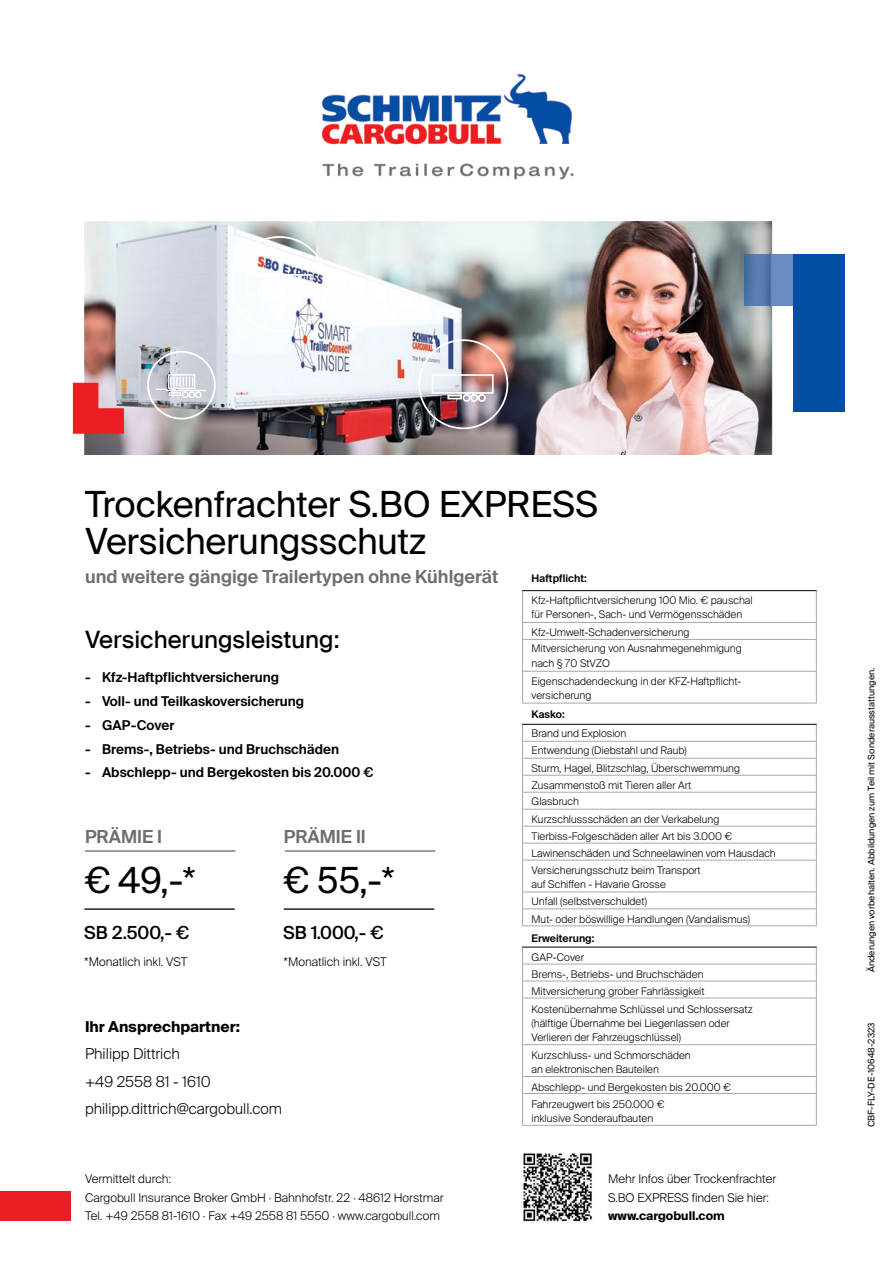
<style>
.page{position:relative;width:893px;height:1263px;background:#fff}
.page>*{position:absolute;margin:0;border:0;box-sizing:border-box;transform-origin:0 0}
.t1{font:36px/37.5px "Suisse Intl";letter-spacing:-.01em;color:#000}
.t2{font:24px "Suisse Intl";color:#000}
.t3{font:600 18px "Suisse Intl";color:#6d6e71}
.t4{font:500 18px "Suisse Intl";color:#000}
.t5{font:300 15px/27.3px "Suisse Intl";color:#000}
.t6{font:700 15px "Suisse Intl";color:#000}
.t7{font:600 13.5px "Suisse Intl";color:#000}
.t8{font:300 12px/18.8px "Suisse Intl";color:#000}
.t9{font:700 12px "Suisse Intl";color:#000}
.t10{font:300 10.5px/14.2px "Suisse Intl";color:#000}
.t11{font:600 10.5px "Suisse Intl";color:#000}
.t12{font:9px "Suisse Intl";color:#000}
</style>
<div class="page">
<img style="left:84px;top:221px;width:761px;height:234px">
<hr style="left:85px;top:850px;width:150px;height:2px;background:#6d6e71">
<hr style="left:285px;top:850px;width:150px;height:2px;background:#6d6e71">
<hr style="left:84px;top:908px;width:151px;height:2px;background:#000">
<hr style="left:284px;top:908px;width:150px;height:2px;background:#000">
<img style="left:523px;top:1153px;width:69px;height:69px">
<hr style="left:816px;top:591px;width:1px;height:31px;background:#a6a9a9">
<hr style="left:522px;top:622px;width:295px;height:1px;background:#a6a9a9">
<svg style="left:816px;top:623px;width:1px;height:16px"></svg>
<hr style="left:522px;top:639px;width:295px;height:1px;background:#a6a9a9">
<hr style="left:816px;top:640px;width:1px;height:31px;background:#a6a9a9">
<hr style="left:522px;top:671px;width:295px;height:1px;background:#a6a9a9">
<hr style="left:816px;top:672px;width:1px;height:31px;background:#a6a9a9">
<hr style="left:522px;top:741px;width:295px;height:1px;background:#a6a9a9">
<hr style="left:522px;top:758px;width:295px;height:1px;background:#a6a9a9">
<hr style="left:522px;top:775px;width:295px;height:1px;background:#a6a9a9">
<hr style="left:522px;top:792px;width:295px;height:1px;background:#a6a9a9">
<hr style="left:522px;top:809px;width:295px;height:1px;background:#a6a9a9">
<svg style="left:816px;top:725px;width:1px;height:135px"></svg>
<hr style="left:522px;top:860px;width:295px;height:1px;background:#a6a9a9">
<hr style="left:816px;top:860px;width:1px;height:31px;background:#a6a9a9">
<hr style="left:522px;top:891px;width:295px;height:1px;background:#a6a9a9">
<hr style="left:522px;top:908px;width:295px;height:1px;background:#a6a9a9">
<svg style="left:816px;top:892px;width:1px;height:33px"></svg>
<hr style="left:522px;top:925px;width:295px;height:1px;background:#a6a9a9">
<hr style="left:522px;top:964px;width:295px;height:1px;background:#a6a9a9">
<hr style="left:522px;top:981px;width:295px;height:1px;background:#a6a9a9">
<svg style="left:816px;top:948px;width:1px;height:50px"></svg>
<hr style="left:522px;top:998px;width:295px;height:1px;background:#a6a9a9">
<hr style="left:816px;top:998px;width:1px;height:46px;background:#a6a9a9">
<hr style="left:522px;top:1044px;width:295px;height:1px;background:#a6a9a9">
<hr style="left:816px;top:1045px;width:1px;height:31px;background:#a6a9a9">
<hr style="left:522px;top:1076px;width:295px;height:1px;background:#a6a9a9">
<svg style="left:816px;top:1077px;width:1px;height:16px"></svg>
<hr style="left:522px;top:1093px;width:295px;height:1px;background:#a6a9a9">
<hr style="left:816px;top:1094px;width:1px;height:31px;background:#a6a9a9">
<hr style="left:522px;top:1125px;width:295px;height:1px;background:#a6a9a9">
<hr style="left:522px;top:591px;width:1px;height:31px;background:#a6a9a9">
<svg style="left:522px;top:623px;width:1px;height:16px"></svg>
<hr style="left:522px;top:640px;width:1px;height:31px;background:#a6a9a9">
<hr style="left:522px;top:672px;width:1px;height:31px;background:#a6a9a9">
<svg style="left:522px;top:725px;width:1px;height:135px"></svg>
<hr style="left:522px;top:860px;width:1px;height:31px;background:#a6a9a9">
<svg style="left:522px;top:892px;width:1px;height:33px"></svg>
<svg style="left:522px;top:948px;width:1px;height:50px"></svg>
<hr style="left:522px;top:998px;width:1px;height:46px;background:#a6a9a9">
<hr style="left:522px;top:1045px;width:1px;height:31px;background:#a6a9a9">
<svg style="left:522px;top:1077px;width:1px;height:16px"></svg>
<hr style="left:522px;top:1094px;width:1px;height:31px;background:#a6a9a9">
<hr style="left:522px;top:590px;width:295px;height:1px;background:#000">
<hr style="left:522px;top:724px;width:295px;height:1px;background:#000">
<hr style="left:522px;top:947px;width:295px;height:1px;background:#000">
<hr style="left:522px;top:703px;width:295px;height:1px;background:#a6a9a9">
<hr style="left:522px;top:826px;width:295px;height:1px;background:#a6a9a9">
<hr style="left:522px;top:843px;width:295px;height:1px;background:#a6a9a9">
<div style="left:168px;top:374px;width:27px;height:15px;border:1px solid #fff"></div>
<svg style="left:154px;top:377px;width:54px;height:22px"></svg>
<div style="left:147px;top:351px;width:69px;height:68px;border:2px solid #fff;border-radius:50%"></div>
<div style="left:246px;top:274px;width:65px;height:21px;border:2px solid #fff"></div>
<svg style="left:252px;top:289px;width:53px;height:15px"></svg>
<div style="left:231px;top:236px;width:96px;height:96px;border:2px solid #fff;border-radius:50%"></div>
<div style="left:432px;top:374px;width:62px;height:20px;border:2px solid #fff"></div>
<svg style="left:447px;top:393px;width:40px;height:10px"></svg>
<div style="left:418px;top:339px;width:90px;height:90px;border:2px solid #fff;border-radius:50%"></div>
<svg style="left:73px;top:383px;width:51px;height:51px;background:#e5484f"></svg>
<img style="left:744px;top:255px;width:50px;height:51px">
<div style="left:794px;top:255px;width:51px;height:157px;background:#034ea2"></div>
<div style="left:0;top:1191px;width:70px;height:29px;background:#ed1d24"></div>
<img style="left:321px;top:73px;width:253px;height:107px">
<h1 class="t1" style="left:85px;top:486px;width:515px">Trockenfrachter S.BO EXPRESS<br>Versicherungsschutz</h1>
<h3 class="t3" style="left:85px;top:566px;width:415px">und weitere gängige Trailertypen ohne Kühlgerät</h3>
<h2 class="t2" style="left:85px;top:625px;width:256px">Versicherungsleistung:</h2>
<p class="t7" style="left:85px;top:670px;width:196px">- Kfz-Haftpflichtversicherung</p>
<p class="t7" style="left:85px;top:693px;width:221px">- Voll- und Teilkaskoversicherung</p>
<p class="t7" style="left:85px;top:717px;width:91px">- GAP-Cover</p>
<p class="t7" style="left:85px;top:741px;width:256px">- Brems-, Betriebs- und Bruchschäden</p>
<p class="t7" style="left:85px;top:765px;width:290px">- Abschlepp- und Bergekosten bis 20.000 €</p>
<h3 class="t3" style="left:85px;top:826px;width:79px">PRÄMIE I</h3>
<h1 class="t1" style="left:85px;top:862px;width:112px">€ 49,-*</h1>
<h3 class="t4" style="left:84px;top:922px;width:107px">SB 2.500,- €</h3>
<h3 class="t4" style="left:283px;top:922px;width:102px">SB 1.000,- €</h3>
<p class="t8" style="left:84px;top:953px;width:105px">*Monatlich inkl. VST</p>
<h3 class="t3" style="left:284px;top:826px;width:84px">PRÄMIE II</h3>
<h1 class="t1" style="left:284px;top:862px;width:112px">€ 55,-*</h1>
<p class="t8" style="left:283px;top:953px;width:105px">*Monatlich inkl. VST</p>
<h3 class="t6" style="left:85px;top:1018px;width:156px">Ihr Ansprechpartner:</h3>
<h3 class="t5" style="left:85px;top:1041px;width:198px">Philipp Dittrich<br>+49 2558 81 - 1610 philipp.dittrich@cargobull.com</h3>
<p class="t11" style="left:531px;top:573px;width:57px">Haftpflicht:</p>
<p class="t10" style="left:531px;top:593px;width:223px">Kfz-Haftpflichtversicherung 100 Mio. € pauschal für Personen-, Sach- und Vermögensschäden</p>
<p class="t10" style="left:531px;top:625px;width:160px">Kfz-Umwelt-Schadenversicherung</p>
<p class="t10" style="left:531px;top:641px;width:212px">Mitversicherung von Ausnahmegenehmigung nach § 70 StVZO</p>
<p class="t10" style="left:531px;top:674px;width:211px">Eigenschadendeckung in der KFZ-Haftpflicht&shy;versicherung</p>
<p class="t11" style="left:531px;top:709px;width:35px">Kasko:</p>
<p class="t10" style="left:531px;top:725px;width:210px;line-height:17.1px">Brand und Explosion<br>Entwendung (Diebstahl und Raub)<br>Sturm, Hagel, Blitzschlag, Überschwemmung<br>Zusammenstoß mit Tieren aller Art<br>Glasbruch</p>
<p class="t10" style="left:531px;top:811px;width:246px;line-height:17px">Kurzschlussschäden an der Verkabelung<br>Tierbiss-Folgeschäden aller Art bis 3.000 €<br>Lawinenschäden und Schneelawinen vom Hausdach</p>
<p class="t10" style="left:531px;top:863px;width:171px">Versicherungsschutz beim Transport auf Schiffen - Havarie Grosse</p>
<p class="t10" style="left:531px;top:893px;width:220px;line-height:17.2px">Unfall (selbstverschuldet)<br>Mut- oder böswillige Handlungen (Vandalismus)</p>
<p class="t10" style="left:531px;top:950px;width:54px">GAP-Cover</p>
<p class="t11" style="left:531px;top:932px;width:64px">Erweiterung:</p>
<p class="t10" style="left:531px;top:966px;width:175px;line-height:17px">Brems-, Betriebs- und Bruchschäden<br>Mitversicherung grober Fahrlässigkeit</p>
<p class="t10" style="left:531px;top:1002px;width:223px">Kostenübernahme Schlüssel und Schlossersatz (hälftige Übernahme bei Liegenlassen oder<br>Verlieren der Fahrzeugschlüssel)</p>
<p class="t10" style="left:531px;top:1048px;width:161px">Kurzschluss- und Schmorschäden an elektronischen Bauteilen</p>
<p class="t10" style="left:531px;top:1080px;width:201px">Abschlepp- und Bergekosten bis 20.000 €</p>
<p class="t10" style="left:531px;top:1097px;width:134px">Fahrzeugwert bis 250.000 € inklusive Sonderaufbauten</p>
<p class="t8" style="left:85px;top:1169px;width:360px">Vermittelt durch:<br>Cargobull Insurance Broker GmbH · Bahnhofstr. 22 · 48612 Horstmar<br>Tel. +49 2558 81-1610 · Fax +49 2558 81 5550 · www.cargobull.com</p>
<p class="t8" style="left:608px;top:1169px;width:170px">Mehr Infos über Trockenfrachter<br>S.BO EXPRESS finden Sie hier:</p>
<p class="t9" style="left:608px;top:1209px;width:118px">www.cargobull.com</p>
<p class="t12" style="left:866px;top:972px;width:306px;rotate:-90deg">Änderungen vorbehalten. Abbildungen zum Teil mit Sonderausstattungen.</p>
<p class="t12" style="left:866px;top:1127px;width:106px;rotate:-90deg">CBF-FLY-DE-10648-2323</p>
</div>
